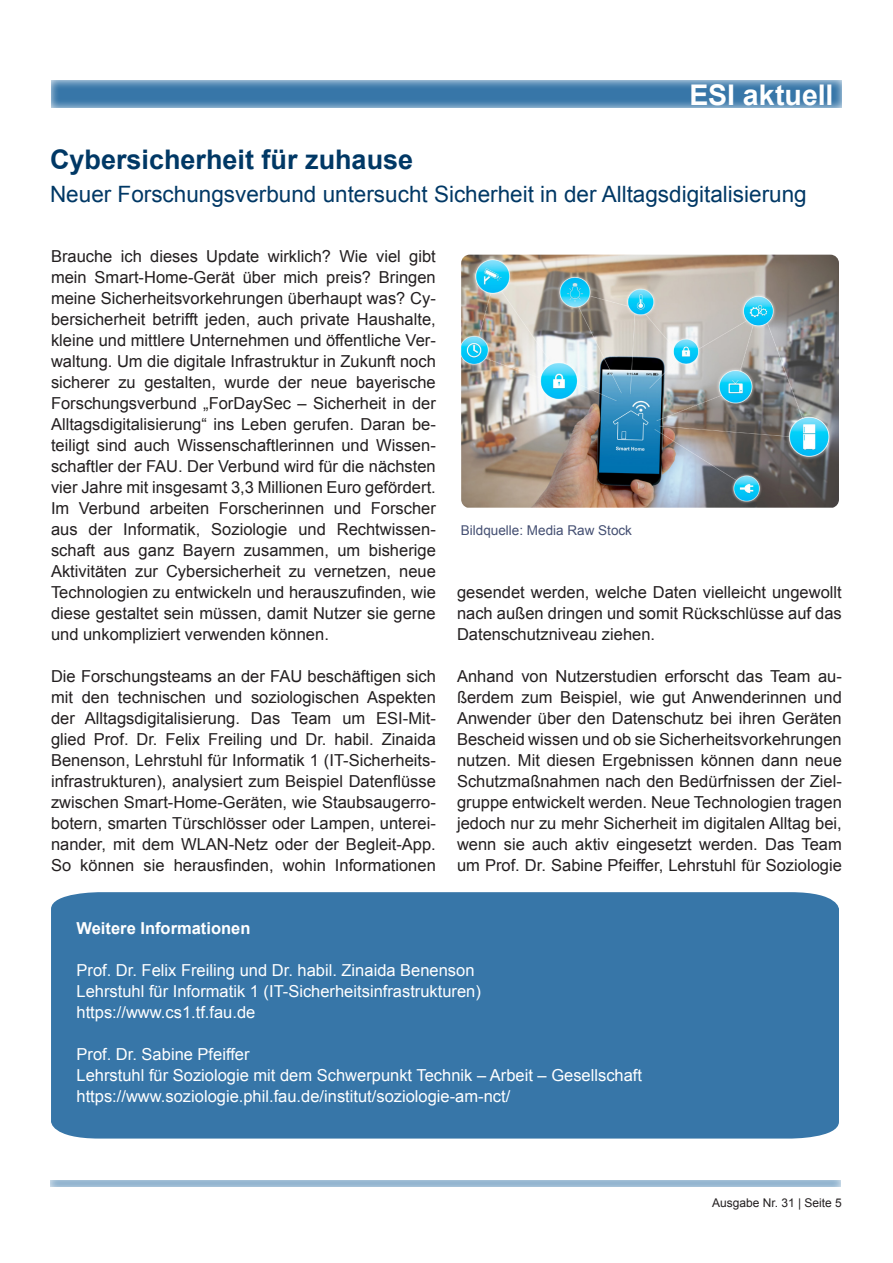
<style>
.page{position:relative;width:893px;height:1263px;background:#fff}
.page>*{position:absolute;margin:0;border:0;box-sizing:border-box;transform-origin:0 0}
.t1{font:700 28.5px "Arial";color:#fff}
.t2{font:700 27px "Arial";color:#003865}
.t3{font:22.5px "Arial";color:#003865}
.t4{font:16.5px/21px "Arial";color:#231f20;text-align:justify}
.t5{font:16.5px "Arial";color:#fff}
.t6{font:700 16.5px "Arial";color:#fff}
.t7{font:13.5px "Arial";color:#444f72}
.t8{font:12px "Arial";color:#231f20}
</style>
<div class="page">
<svg style="left:51px;top:80px;width:791px;height:28px;background:#4f86b2"></svg>
<svg style="left:50px;top:1180px;width:791px;height:7px;background:#9bbad3"></svg>
<img style="left:461px;top:255px;width:378px;height:253px">
<div style="left:51px;top:892px;width:788px;height:246px;background:#3776a8"></div>
<h1 class="t1" style="left:689px;top:76px;width:145px">ESI aktuell</h1>
<p class="t2" style="left:50px;top:142px;width:365px">Cybersicherheit für zuhause</p>
<p class="t3" style="left:50px;top:179px;width:758px">Neuer Forschungsverbund untersucht Sicherheit in der Alltagsdigitalisierung</p>
<p class="t4" style="left:51px;top:246px;width:386px">Brauche ich dieses Update wirklich? Wie viel gibt mein Smart-Home-Gerät über mich preis? Bringen meine Sicherheitsvorkehrungen überhaupt was? Cy&shy;bersicherheit betrifft jeden, auch private Haushalte, kleine und mittlere Unternehmen und öffentliche Ver&shy;waltung. Um die digitale Infrastruktur in Zukunft noch sicherer zu gestalten, wurde der neue bayerische Forschungsverbund „ForDaySec – Sicherheit in der Alltagsdigitalisierung“ ins Leben gerufen. Daran be&shy;teiligt sind auch Wissenschaftlerinnen und Wissen&shy;schaftler der FAU. Der Verbund wird für die nächsten vier Jahre mit insgesamt 3,3 Millionen Euro gefördert.</p>
<p class="t4" style="left:51px;top:498px;width:386px">Im Verbund arbeiten Forscherinnen und Forscher aus der Informatik, Soziologie und Rechtwissen&shy;schaft aus ganz Bayern zusammen, um bisherige Aktivitäten zur Cybersicherheit zu vernetzen, neue Technologien zu entwickeln und herauszufinden, wie diese gestaltet sein müssen, damit Nutzer sie gerne und unkompliziert verwenden können.</p>
<p class="t4" style="left:51px;top:666px;width:386px">Die Forschungsteams an der FAU beschäftigen sich mit den technischen und soziologischen Aspekten der Alltagsdigitalisierung. Das Team um ESI-Mit&shy;glied Prof. Dr. Felix Freiling und Dr. habil. Zinaida Benenson, Lehrstuhl für Informatik 1 (IT-Sicherheits&shy;infrastrukturen), analysiert zum Beispiel Datenflüsse zwischen Smart-Home-Geräten, wie Staubsaugerro&shy;botern, smarten Türschlösser oder Lampen, unterei&shy;nander, mit dem WLAN-Netz oder der Begleit-App.<br>So können sie herausfinden, wohin Informationen</p>
<p class="t7" style="left:461px;top:521px;width:173px">Bildquelle: Media Raw Stock</p>
<p class="t4" style="left:457px;top:582px;width:386px">gesendet werden, welche Daten vielleicht ungewollt nach außen dringen und somit Rückschlüsse auf das Datenschutzniveau ziehen.</p>
<p class="t4" style="left:457px;top:666px;width:386px">Anhand von Nutzerstudien erforscht das Team au&shy;ßerdem zum Beispiel, wie gut Anwenderinnen und Anwender über den Datenschutz bei ihren Geräten Bescheid wissen und ob sie Sicherheitsvorkehrungen nutzen. Mit diesen Ergebnissen können dann neue Schutzmaßnahmen nach den Bedürfnissen der Ziel&shy;gruppe entwickelt werden. Neue Technologien tragen jedoch nur zu mehr Sicherheit im digitalen Alltag bei, wenn sie auch aktiv eingesetzt werden. Das Team um Prof. Dr. Sabine Pfeiffer, Lehrstuhl für Soziologie</p>
<p class="t6" style="left:77px;top:917px;width:175px">Weitere Informationen</p>
<p class="t5" style="left:77px;top:959px;width:400px">Prof. Dr. Felix Freiling und Dr. habil. Zinaida Benenson</p>
<p class="t5" style="left:77px;top:980px;width:406px">Lehrstuhl für Informatik 1 (IT-Sicherheitsinfrastrukturen)</p>
<p class="t5" style="left:77px;top:1001px;width:180px">https://www.cs1.tf.fau.de</p>
<p class="t5" style="left:77px;top:1043px;width:175px">Prof. Dr. Sabine Pfeiffer</p>
<p class="t5" style="left:77px;top:1064px;width:567px">Lehrstuhl für Soziologie mit dem Schwerpunkt Technik – Arbeit – Gesellschaft</p>
<p class="t5" style="left:77px;top:1085px;width:435px">https://www.soziologie.phil.fau.de/institut/soziologie-am-nct/</p>
<p class="t8" style="left:712px;top:1195px;width:131px">Ausgabe Nr. 31 | Seite 5</p>
</div>
